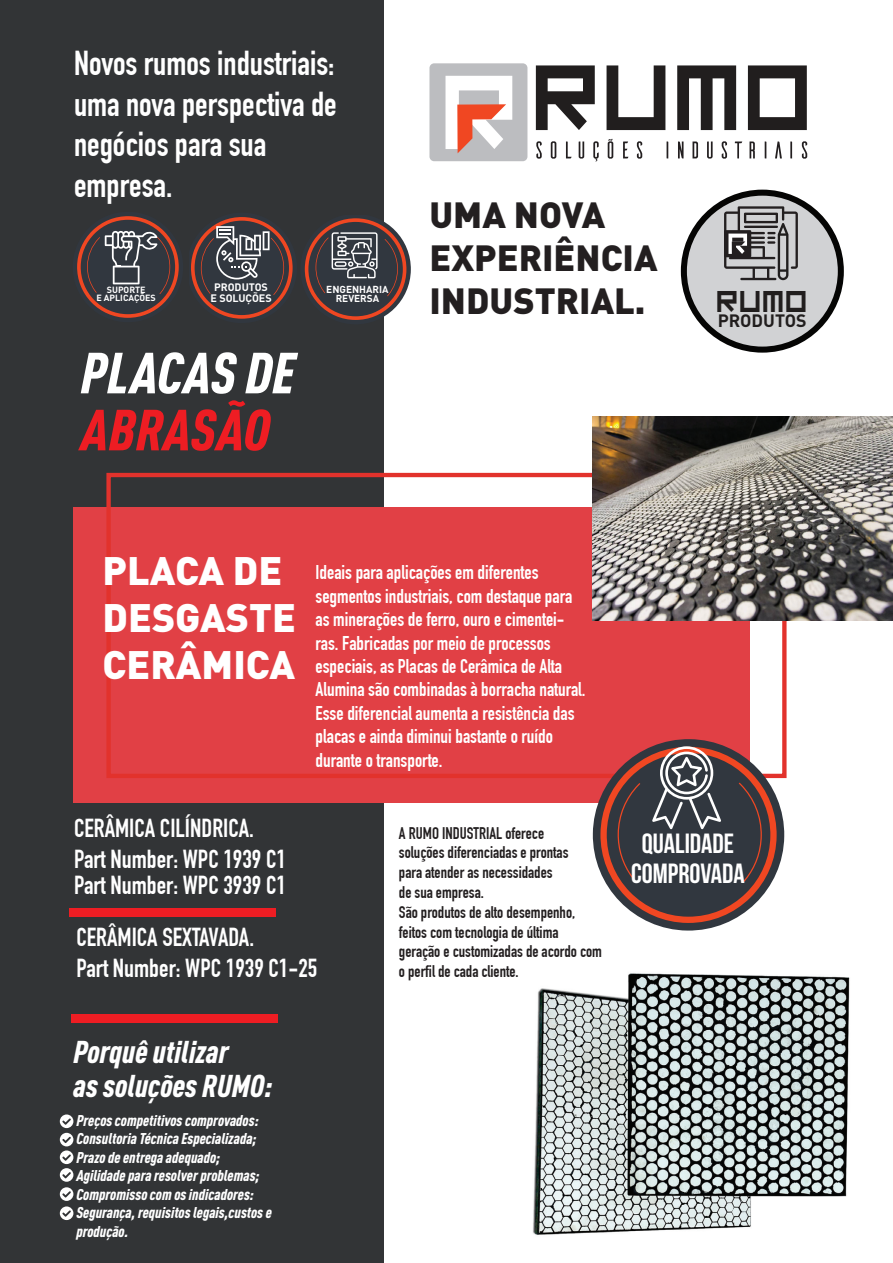
<style>
.page{position:relative;width:893px;height:1263px;background:#323436}
.page>*{position:absolute;margin:0;border:0;box-sizing:border-box;transform-origin:0 0}
.t1{font:italic 900 condensed 57px "DIN Pro";color:#fff}
.t2{font:italic 900 condensed 57px "DIN Pro";color:#ee1d23}
.t3{font:900 39.3px/47.1px "DIN Pro";color:#fff}
.t4{font:900 36px/43.2px "DIN Pro";color:#231f20}
.t5{font:700 33.9px/40.7px "DIN Condensed";color:#fff}
.t6{font:33.6px "imagine font";color:#211e1e;scale:.91 1}
.t7{font:italic 900 condensed 31.05px/33.8px "DIN Pro";color:#fff}
.t8{font:27.75px/29.5px "Bebas Neue";color:#fff;text-align:center}
.t9{font:700 25.5px "DIN Condensed";color:#fff}
.t10{font:700 19.5px/23.4px "DIN Condensed";color:#fff}
.t11{font:700 17.7px "DIN Pro";color:#211e1e}
.t12{font:700 16.5px/19.8px "DIN Condensed";color:#231f20}
.t13{font:italic 900 condensed 15.45px/18.5px "DIN Pro";color:#fff}
.t14{font:700 10.65px/10.6px "DIN Pro";color:#fff;text-align:center}
.t15{font:700 10.05px/9.3px "DIN Pro";color:#fff;text-align:center}
.t16{font:700 8.85px/8.2px "DIN Pro";color:#fff;text-align:center}
</style>
<div class="page">
<div style="left:384px;top:0;width:509px;height:1263px;background:#fff"></div>
<div style="left:73px;top:508px;width:677px;height:295px;background:#e14045"></div>
<div style="left:106px;top:473px;width:680px;height:305px;border:4px solid #e2322c"></div>
<img style="left:533px;top:973px;width:317px;height:262px">
<div style="left:69px;top:908px;width:207px;height:8px;background:#ee1d23"></div>
<div style="left:429px;top:63px;width:98px;height:98px;background:#bcbdc0;border-radius:5px"></div>
<svg style="left:536px;top:65px;width:59px;height:65px"></svg>
<svg style="left:607px;top:65px;width:58px;height:65px"></svg>
<svg style="left:677px;top:65px;width:59px;height:65px"></svg>
<svg style="left:748px;top:65px;width:59px;height:65px"></svg>
<svg style="left:445px;top:76px;width:67px;height:77px"></svg>
<svg style="left:536px;top:141px;width:6px;height:18px"></svg>
<svg style="left:551px;top:141px;width:5px;height:18px"></svg>
<svg style="left:566px;top:141px;width:6px;height:17px"></svg>
<svg style="left:579px;top:141px;width:5px;height:18px"></svg>
<svg style="left:593px;top:141px;width:6px;height:21px"></svg>
<svg style="left:608px;top:138px;width:5px;height:21px"></svg>
<svg style="left:623px;top:141px;width:5px;height:17px"></svg>
<svg style="left:637px;top:141px;width:5px;height:18px"></svg>
<svg style="left:667px;top:141px;width:1px;height:17px"></svg>
<svg style="left:678px;top:141px;width:5px;height:17px"></svg>
<svg style="left:692px;top:141px;width:6px;height:17px"></svg>
<svg style="left:707px;top:141px;width:6px;height:18px"></svg>
<svg style="left:722px;top:141px;width:5px;height:18px"></svg>
<svg style="left:735px;top:141px;width:7px;height:17px"></svg>
<svg style="left:749px;top:141px;width:6px;height:17px"></svg>
<svg style="left:765px;top:141px;width:1px;height:17px"></svg>
<svg style="left:775px;top:141px;width:7px;height:17px"></svg>
<svg style="left:790px;top:141px;width:2px;height:17px"></svg>
<svg style="left:802px;top:141px;width:5px;height:18px"></svg>
<div style="left:684px;top:193px;width:157px;height:157px;background:#d1d2d4;border-radius:50%"></div>
<div style="left:681px;top:190px;width:163px;height:163px;border:6px solid #050504;border-radius:50%"></div>
<svg style="left:724px;top:206px;width:74px;height:74px"></svg>
<div style="left:72px;top:211px;width:112px;height:112px;background:#31373f;border-radius:50%"></div>
<svg style="left:77px;top:216px;width:102px;height:102px"></svg>
<svg style="left:191px;top:217px;width:220px;height:103px"></svg>
<svg style="left:60px;top:1114px;width:13px;height:106px"></svg>
<svg style="left:592px;top:738px;width:193px;height:193px"></svg>
<img style="left:592px;top:416px;width:301px;height:204px">
<div style="left:72px;top:1014px;width:206px;height:9px;background:#ee1d23"></div>
<h3 class="t5" style="left:74px;top:43px;width:264px">Novos rumos industriais: uma nova perspectiva de negócios para sua empresa.</h3>
<p class="t16" style="left:96px;top:285px;width:61px">SUPORTE<br>E APLICAÇÕES</p>
<p class="t14" style="left:210px;top:281px;width:63px">PRODUTOS<br>E SOLUÇÕES</p>
<p class="t15" style="left:326px;top:283px;width:64px">ENGENHARIA<br>REVERSA</p>
<h1 class="t1" style="left:81px;top:329px;width:216px">PLACAS DE</h1>
<h1 class="t2" style="left:81px;top:386px;width:191px">ABRASÃO</h1>
<h3 class="t4" style="left:429px;top:188px;width:230px">UMA NOVA<br>EXPERIÊNCIA<br>INDUSTRIAL.</h3>
<h2 class="t3" style="left:103px;top:542px;width:195px">PLACA DE<br>DESGASTE<br>CERÂMICA</h2>
<p class="t10" style="left:316px;top:561px;width:271px">Ideais para aplicações em diferentes segmentos industriais, com destaque para as minerações de ferro, ouro e cimentei&shy;ras. Fabricadas por meio de processos especiais, as Placas de Cerâmica de Alta Alumina são combinadas à borracha natural.<br>Esse diferencial aumenta a resistência das placas e ainda diminui bastante o ruído durante o transporte.</p>
<h3 class="t6" style="left:718px;top:291px;width:103px">RUMO</h3>
<p class="t11" style="left:718px;top:306px;width:90px">PRODUTOS</p>
<h3 class="t9" style="left:74px;top:813px;width:181px">CERÂMICA CILÍNDRICA.</h3>
<h3 class="t9" style="left:74px;top:870px;width:213px">Part Number: WPC 3939 C1</h3>
<h3 class="t9" style="left:74px;top:844px;width:213px">Part Number: WPC 1939 C1</h3>
<h3 class="t9" style="left:76px;top:922px;width:179px">CERÂMICA SEXTAVADA.</h3>
<h3 class="t9" style="left:76px;top:953px;width:242px">Part Number: WPC 1939 C1-25</h3>
<h3 class="t7" style="left:73px;top:1032px;width:201px">Porquê utilizar<br>as soluções RUMO:</h3>
<p class="t13" style="left:76px;top:1109px;width:197px">Preços competitivos comprovados:<br>Consultoria Técnica Especializada;<br>Prazo de entrega adequado;<br>Agilidade para resolver problemas;<br>Compromisso com os indicadores:<br>Segurança, requisitos legais,custos e produção.</p>
<p class="t12" style="left:399px;top:823px;width:205px">A RUMO INDUSTRIAL oferece<br>soluções diferenciadas e prontas<br>para atender as necessidades<br>de sua empresa.<br>São produtos de alto desempenho, feitos com tecnologia de última geração e customizadas de acordo com o perfil de cada cliente.</p>
<h3 class="t8" style="left:631px;top:828px;width:115px">QUALIDADE<br>COMPROVADA</h3>
</div>
